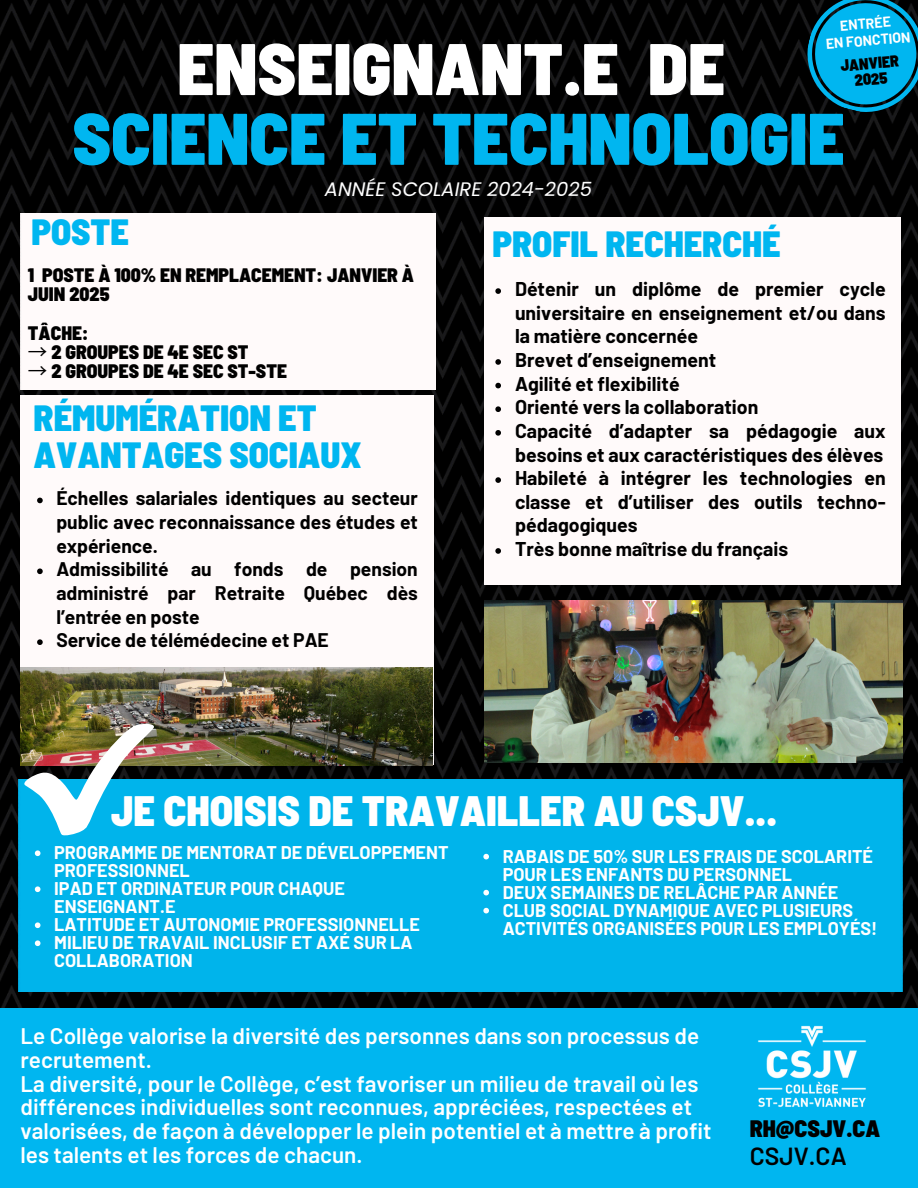
<style>
.page{position:relative;width:918px;height:1188px;background:#fff}
.page>*{position:absolute;margin:0;border:0;box-sizing:border-box;transform-origin:0 0}
.t1{font:900 semi-condensed 72.9px/69.8px "Barlow";color:#00b6f0;text-align:center}
.t2{font:900 semi-condensed 42.45px "Barlow";color:#fff}
.t3{font:900 semi-condensed 36.45px/37.2px "Barlow";color:#00b6f0}
.t4{font:600 24.75px "Barlow";color:#000}
.t5{font:900 semi-condensed 23.7px "Barlow";color:#000}
.t6{font:600 22.5px/23.7px "Barlow";color:#fff}
.t7{font:700 19.5px/23.7px "Barlow";color:#000;text-align:justify}
.t8{font:900 semi-condensed 19.5px/19.2px "Barlow";color:#000}
.t9{font:italic 19.5px "Poppins";color:#fff}
.t10{font:700 19.2px/23.7px "Barlow";color:#000;text-align:justify}
.t11{font:700 18px/18px "Barlow";color:#fff}
.t12{font:900 semi-condensed 16.05px "Barlow";color:#000}
.t13{font:700 14.1px "Barlow";color:#fff}
.s1{color:#fff}
.s2{font-family:"Noto Sans CJ Ksc";font-weight:400;font-stretch:normal}
</style>
<div class="page">
<img style="left:0;top:0;width:918px;height:1008px">
<div style="left:0;top:1008px;width:918px;height:180px;background:#00b6f0"></div>
<img style="left:724px;top:991px;width:176px;height:116px">
<img style="left:20px;top:213px;width:416px;height:177px">
<img style="left:484px;top:218px;width:416px;height:366px">
<svg style="left:795px;top:0;width:123px;height:124px"></svg>
<img style="left:20px;top:396px;width:413px;height:271px">
<div style="left:18px;top:780px;width:885px;height:211px;background:#00b4eb"></div>
<img style="left:484px;top:600px;width:419px;height:163px">
<img style="left:20px;top:667px;width:413px;height:98px">
<img style="left:21px;top:723px;width:134px;height:113px">
<svg style="left:495px;top:288px;width:6px;height:6px"></svg>
<svg style="left:495px;top:359px;width:6px;height:6px"></svg>
<svg style="left:495px;top:383px;width:6px;height:5px"></svg>
<svg style="left:495px;top:406px;width:6px;height:6px"></svg>
<svg style="left:495px;top:430px;width:6px;height:6px"></svg>
<svg style="left:495px;top:477px;width:6px;height:6px"></svg>
<svg style="left:495px;top:548px;width:6px;height:6px"></svg>
<svg style="left:37px;top:498px;width:6px;height:5px"></svg>
<svg style="left:37px;top:568px;width:6px;height:6px"></svg>
<svg style="left:37px;top:639px;width:6px;height:6px"></svg>
<svg style="left:35px;top:850px;width:5px;height:6px"></svg>
<svg style="left:35px;top:886px;width:5px;height:6px"></svg>
<svg style="left:35px;top:922px;width:5px;height:6px"></svg>
<svg style="left:35px;top:940px;width:5px;height:6px"></svg>
<svg style="left:483px;top:854px;width:6px;height:5px"></svg>
<svg style="left:483px;top:890px;width:6px;height:5px"></svg>
<svg style="left:483px;top:908px;width:6px;height:5px"></svg>
<p class="t13" style="left:839px;top:17px;width:52px;rotate:-5deg">ENTRÉE</p>
<p class="t13" style="left:825px;top:35px;width:86px;rotate:-5deg">EN FONCTION</p>
<h3 class="t1" style="left:72px;top:31px;width:774px"><span class="s1">ENSEIGNANT.E DE<br></span>SCIENCE ET TECHNOLOGIE</h3>
<p class="t12" style="left:840px;top:55px;width:60px;rotate:-5deg">JANVIER</p>
<p class="t12" style="left:854px;top:70px;width:35px;rotate:-5deg">2025</p>
<p class="t3" style="left:31px;top:211px;width:99px">POSTE</p>
<p class="t9" style="left:325px;top:175px;width:269px">ANNÉE SCOLAIRE 2024-2025</p>
<h5 class="t3" style="left:492px;top:223px;width:290px">PROFIL RECHERCHÉ</h5>
<p class="t8" style="left:28px;top:265px;width:388px">1 POSTE À 100% EN REMPLACEMENT: JANVIER À<br>JUIN 2025</p>
<p class="t8" style="left:28px;top:322px;width:62px">TÂCHE:</p>
<p class="t8" style="left:28px;top:341px;width:222px"><span class="s2">→</span> 2 GROUPES DE 4E SEC ST</p>
<p class="t8" style="left:28px;top:361px;width:260px"><span class="s2">→</span> 2 GROUPES DE 4E SEC ST-STE</p>
<p class="t3" style="left:34px;top:397px;width:330px">RÉMUMÉRATION ET<br>AVANTAGES SOCIAUX</p>
<p class="t10" style="left:56px;top:486px;width:363px">Échelles salariales identiques au secteur public avec reconnaissance des études et expérience.</p>
<p class="t10" style="left:56px;top:557px;width:363px">Admissibilité au fonds de pension administré par Retraite Québec dès l’entrée en poste</p>
<p class="t10" style="left:56px;top:628px;width:274px">Service de télémédecine et PAE</p>
<p class="t7" style="left:515px;top:276px;width:372px">Détenir un diplôme de premier cycle universitaire en enseignement et/ou dans la matière concernée</p>
<p class="t7" style="left:515px;top:347px;width:203px">Brevet d’enseignement</p>
<p class="t7" style="left:515px;top:371px;width:166px">Agilité et flexibilité</p>
<p class="t7" style="left:515px;top:395px;width:245px">Orienté vers la collaboration</p>
<p class="t7" style="left:515px;top:418px;width:372px">Capacité d’adapter sa pédagogie aux besoins et aux caractéristiques des élèves</p>
<h3 class="t7" style="left:515px;top:465px;width:372px">Habileté à intégrer les technologies en classe et d’utiliser des outils techno&shy;pédagogiques</h3>
<p class="t7" style="left:515px;top:536px;width:275px">Très bonne maîtrise du français</p>
<p class="t2" style="left:111px;top:784px;width:668px">JE CHOISIS DE TRAVAILLER AU CSJV...</p>
<h2 class="t11" style="left:54px;top:843px;width:396px">PROGRAMME DE MENTORAT DE DÉVELOPPEMENT<br>PROFESSIONNEL</h2>
<p class="t11" style="left:54px;top:879px;width:292px">IPAD ET ORDINATEUR POUR CHAQUE<br>ENSEIGNANT.E</p>
<p class="t11" style="left:54px;top:915px;width:367px">LATITUDE ET AUTONOMIE PROFESSIONNELLE</p>
<p class="t11" style="left:54px;top:933px;width:360px">MILIEU DE TRAVAIL INCLUSIF ET AXÉ SUR LA<br>COLLABORATION</p>
<p class="t11" style="left:503px;top:847px;width:372px">RABAIS DE 50% SUR LES FRAIS DE SCOLARITÉ<br>POUR LES ENFANTS DU PERSONNEL</p>
<p class="t11" style="left:503px;top:883px;width:337px">DEUX SEMAINES DE RELÂCHE PAR ANNÉE</p>
<p class="t11" style="left:503px;top:901px;width:376px">CLUB SOCIAL DYNAMIQUE AVEC PLUSIEURS<br>ACTIVITÉS ORGANISÉES POUR LES EMPLOYÉS!</p>
<p class="t6" style="left:20px;top:1024px;width:693px">Le Collège valorise la diversité des personnes dans son processus de recrutement.<br>La diversité, pour le Collège, c’est favoriser un milieu de travail où les différences individuelles sont reconnues, appréciées, respectées et valorisées, de façon à développer le plein potentiel et à mettre à profit les talents et les forces de chacun.</p>
<p class="t5" style="left:750px;top:1113px;width:132px">RH@CSJV.CA</p>
<p class="t4" style="left:750px;top:1140px;width:98px">CSJV.CA</p>
</div>
